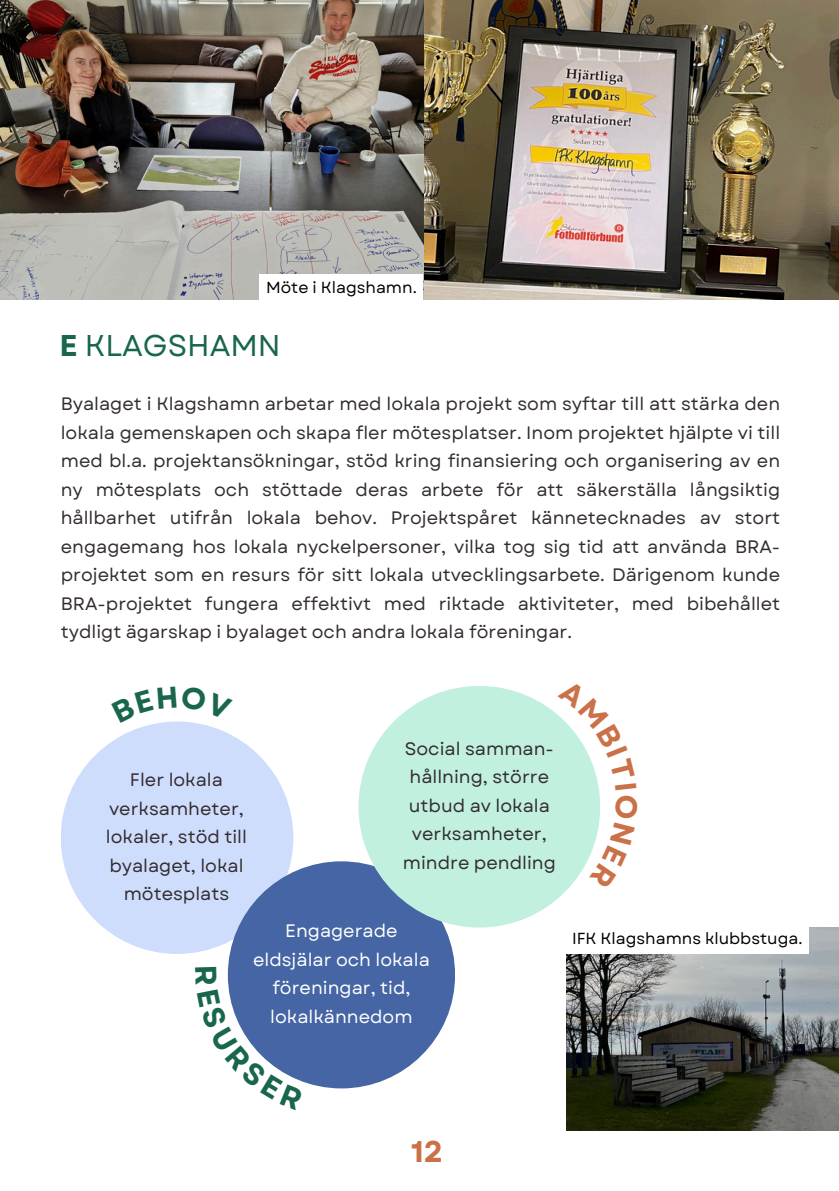
<style>
.page{position:relative;width:839px;height:1191px;background:#fff}
.page>*{position:absolute;margin:0;border:0;box-sizing:border-box;transform-origin:0 0}
.t1{font:30px "Garet";color:#19674b}
.t2{font:700 30px "Garet";color:#ca7147}
.t3{font:18px/28.4px "Garet";color:#332c30;text-align:center}
.t4{font:18px/28.4px "Garet";color:#fff;text-align:center}
.t5{font:16px "Garet";color:#000}
.s1{font-weight:700}
</style>
<div class="page">
<img style="left:566px;top:928px;width:272px;height:202px">
<img style="left:423px;top:0;width:415px;height:300px">
<div style="left:61px;top:722px;width:232px;height:232px;background:#cfddfd;border-radius:50%"></div>
<div style="left:228px;top:861px;width:227px;height:227px;background:#4565a4;border-radius:50%"></div>
<img style="left:0;top:0;width:423px;height:300px">
<div style="left:358px;top:686px;width:242px;height:242px;background:#c1f0df;border-radius:50%"></div>
<div style="left:565px;top:924px;width:243px;height:30px;background:#fff"></div>
<div style="left:260px;top:274px;width:163px;height:29px;background:#fff"></div>
<svg style="left:557px;top:714px;width:43px;height:175px"></svg>
<svg style="left:160px;top:721px;width:34px;height:2px"></svg>
<svg style="left:227px;top:967px;width:76px;height:115px"></svg>
<p class="t5" style="left:266px;top:276px;width:152px">Möte i Klagshamn.</p>
<p class="t1" style="left:60px;top:324px;width:223px"><span class="s1">E</span> KLAGSHAMN</p>
<p class="t3" style="left:61px;top:390px;width:720px;text-align:justify">Byalaget i Klagshamn arbetar med lokala projekt som syftar till att stärka den lokala gemenskapen och skapa fler mötesplatser. Inom projektet hjälpte vi till med bl.a. projektansökningar, stöd kring finansiering och organisering av en ny mötesplats och stöttade deras arbete för att säkerställa långsiktig hållbarhet utifrån lokala behov. Projektspåret kännetecknades av stort engagemang hos lokala nyckelpersoner, vilka tog sig tid att använda BRA&shy;projektet som en resurs för sitt lokala utvecklingsarbete. Därigenom kunde BRA-projektet fungera effektivt med riktade aktiviteter, med bibehållet tydligt ägarskap i byalaget och andra lokala föreningar.</p>
<p class="t3" style="left:106px;top:766px;width:142px">Fler lokala verksamheter, lokaler, stöd till byalaget, lokal mötesplats</p>
<p class="t3" style="left:403px;top:735px;width:154px">Social samman&shy;hållning, större utbud av lokala verksamheter, mindre pendling</p>
<h2 class="t4" style="left:253px;top:917px;width:178px">Engagerade eldsjälar och lokala föreningar, tid, lokalkännedom</h2>
<p class="t5" style="left:572px;top:927px;width:232px">IFK Klagshamns klubbstuga.</p>
<h1 class="t2" style="left:411px;top:1130px;width:34px">12</h1>
</div>
